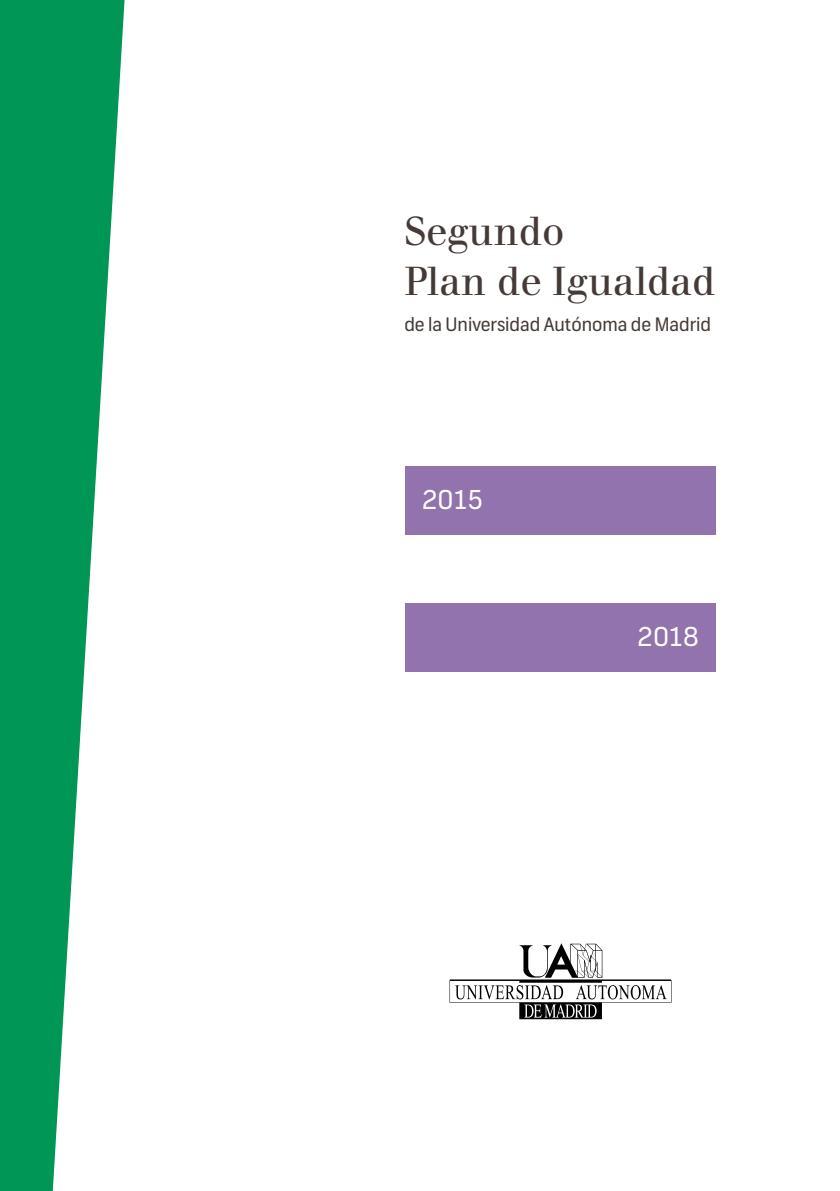
<style>
.page{position:relative;width:840px;height:1191px;background:#fff}
.page>*{position:absolute;margin:0;border:0;box-sizing:border-box;transform-origin:0 0}
.t1{font:40px/50px "Walbaum";color:#453a35}
.t2{font:26px "Frank";color:#fff}
.t3{font:18.6px "Frank";color:#453a35}
</style>
<div class="page">
<div style="left:405px;top:466px;width:310px;height:68px;background:#9273ad"></div>
<div style="left:405px;top:603px;width:310px;height:68px;background:#9273ad"></div>
<svg style="left:449px;top:943px;width:222px;height:76px"></svg>
<svg style="left:0;top:0;width:124px;height:1191px;fill:#009656"></svg>
<h1 class="t1" style="left:404px;top:206px;width:312px">Segundo<br>Plan de Igualdad</h1>
<p class="t3" style="left:404px;top:313px;width:308px">de la Universidad Autónoma de Madrid</p>
<h2 class="t2" style="left:421px;top:484px;width:63px">2015</h2>
<h2 class="t2" style="left:637px;top:621px;width:63px">2018</h2>
</div>
